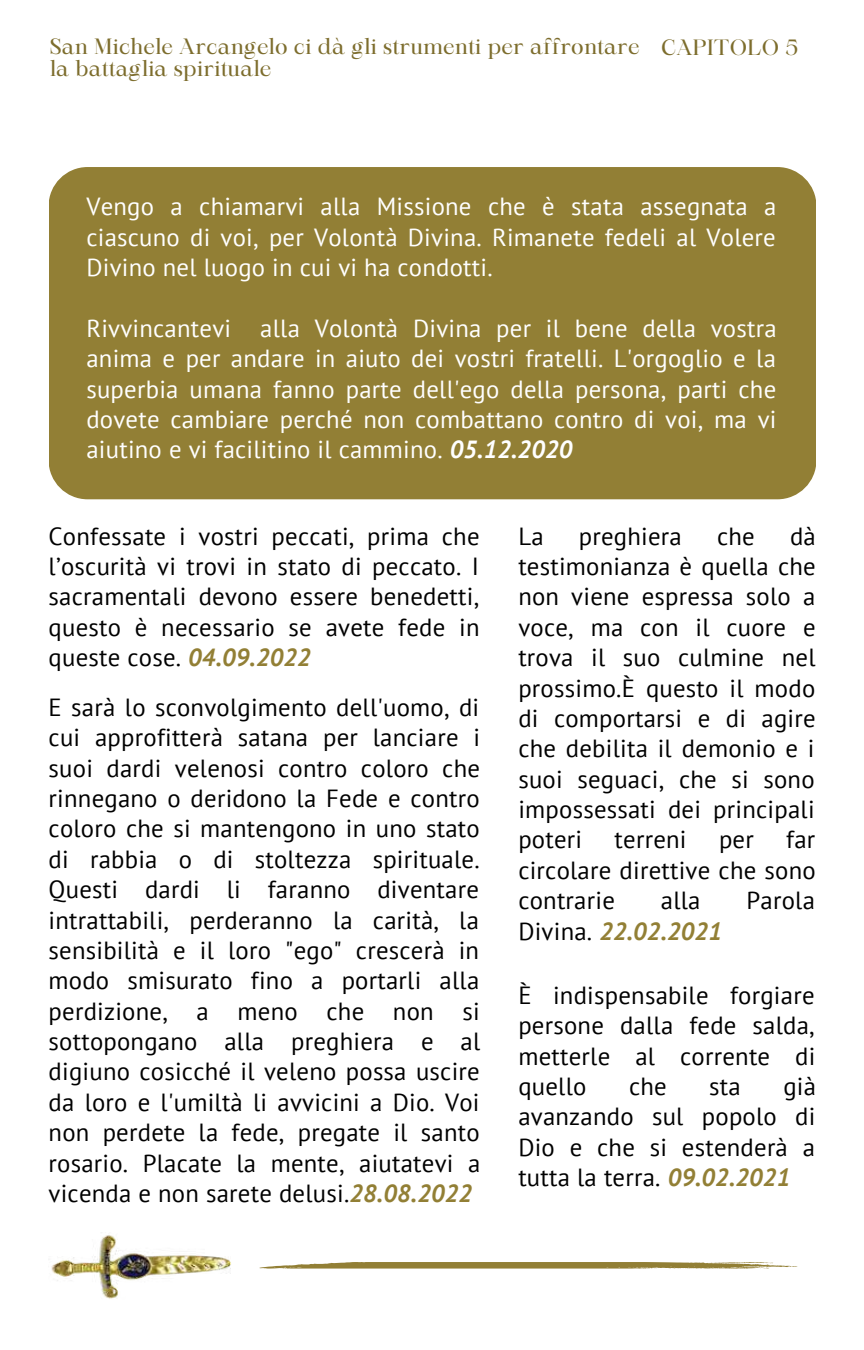
<style>
.page{position:relative;width:864px;height:1350px;background:#fff}
.page>*{position:absolute;margin:0;border:0;box-sizing:border-box;transform-origin:0 0}
.t1{font:24.75px/30.4px "PT Sans";letter-spacing:.01em;color:#000;text-align:justify}
.t2{font:24.75px/30.4px "PT Sans";letter-spacing:.01em;color:#fff;text-align:justify}
.t3{font:italic 700 24.75px "PT Sans";letter-spacing:.01em;color:#927f35}
.t4{font:21.15px/22.1px "Maharlika";letter-spacing:.01em;color:#7d6d2d}
.s1{font-weight:700;font-style:italic}
.s2{font-weight:700;font-style:italic;color:#927f35}
.s3{font-weight:400;font-style:normal;color:#000}
</style>
<div class="page">
<div style="left:49px;top:167px;width:767px;height:332px;background:#927f35;border-radius:39px"></div>
<img style="left:51px;top:1235px;width:180px;height:64px">
<svg style="left:259px;top:1262px;width:539px;height:7px;background:#aa9b62"></svg>
<p class="t4" style="left:50px;top:37px;width:591px">San Michele Arcangelo ci dà gli strumenti per affrontare la battaglia spirituale</p>
<p class="t4" style="left:661px;top:38px;width:138px">CAPITOLO 5</p>
<p class="t2" style="left:86px;top:191px;width:692px">Vengo a chiamarvi alla Missione che è stata assegnata a ciascuno di voi, per Volontà Divina. Rimanete fedeli al Volere Divino nel luogo in cui vi ha condotti.</p>
<p class="t2" style="left:86px;top:313px;width:692px">Rivvincantevi alla Volontà Divina per il bene della vostra anima e per andare in aiuto dei vostri fratelli. L'orgoglio e la superbia umana fanno parte dell'ego della persona, parti che dovete cambiare perché non combattano contro di voi, ma vi aiutino e vi facilitino il cammino. <span class="s1">05.12.2020</span></p>
<p class="t1" style="left:49px;top:520px;width:433px">Confessate i vostri peccati, prima che l’oscurità vi trovi in stato di peccato. I sacramentali devono essere benedetti, questo è necessario se avete fede in queste cose. <span class="s2">04.09.2022</span></p>
<p class="t1" style="left:49px;top:692px;width:433px">E sarà lo sconvolgimento dell'uomo, di cui approfitterà satana per lanciare i suoi dardi velenosi contro coloro che rinnegano o deridono la Fede e contro coloro che si mantengono in uno stato di rabbia o di stoltezza spirituale.<br>Questi dardi li faranno diventare intrattabili, perderanno la carità, la sensibilità e il loro "ego" crescerà in modo smisurato fino a portarli alla perdizione, a meno che non si sottopongano alla preghiera e al digiuno cosicché il veleno possa uscire da loro e l'umiltà li avvicini a Dio. Voi non perdete la fede, pregate il santo rosario. Placate la mente, aiutatevi a vicenda e non sarete delusi.<span class="s2">28.08.2022</span></p>
<p class="t1" style="left:518px;top:520px;width:299px;text-indent:272px">dà testimonianza è quella che non viene espressa solo a voce, ma con il cuore e trova il suo culmine nel prossimo.È questo il modo di comportarsi e di agire che debilita il demonio e i suoi seguaci, che si sono impossessati dei principali poteri</p>
<p class="t1" style="left:518px;top:520px;width:27px">La</p>
<p class="t1" style="left:579px;top:520px;width:105px">preghiera</p>
<p class="t1" style="left:717px;top:520px;width:39px">che</p>
<p class="t1" style="left:615px;top:824px;width:73px">terreni</p>
<p class="t1" style="left:719px;top:824px;width:36px">per</p>
<p class="t1" style="left:518px;top:824px;width:299px;text-indent:268px">far circolare direttive che sono contrarie</p>
<p class="t1" style="left:661px;top:885px;width:41px">alla</p>
<p class="t1" style="left:746px;top:885px;width:70px">Parola</p>
<p class="t3" style="left:518px;top:914px;width:205px"><span class="s3">Divina.</span> 22.02.2021</p>
<p class="t1" style="left:518px;top:979px;width:299px">È indispensabile forgiare persone dalla fede salda, metterle al corrente di quello</p>
<p class="t1" style="left:518px;top:1071px;width:299px;text-indent:265px">già avanzando sul popolo di Dio e che si estenderà a tutta la terra. <span class="s2">09.02.2021</span></p>
<p class="t1" style="left:629px;top:1071px;width:39px">che</p>
<p class="t1" style="left:709px;top:1071px;width:33px">sta</p>
</div>
